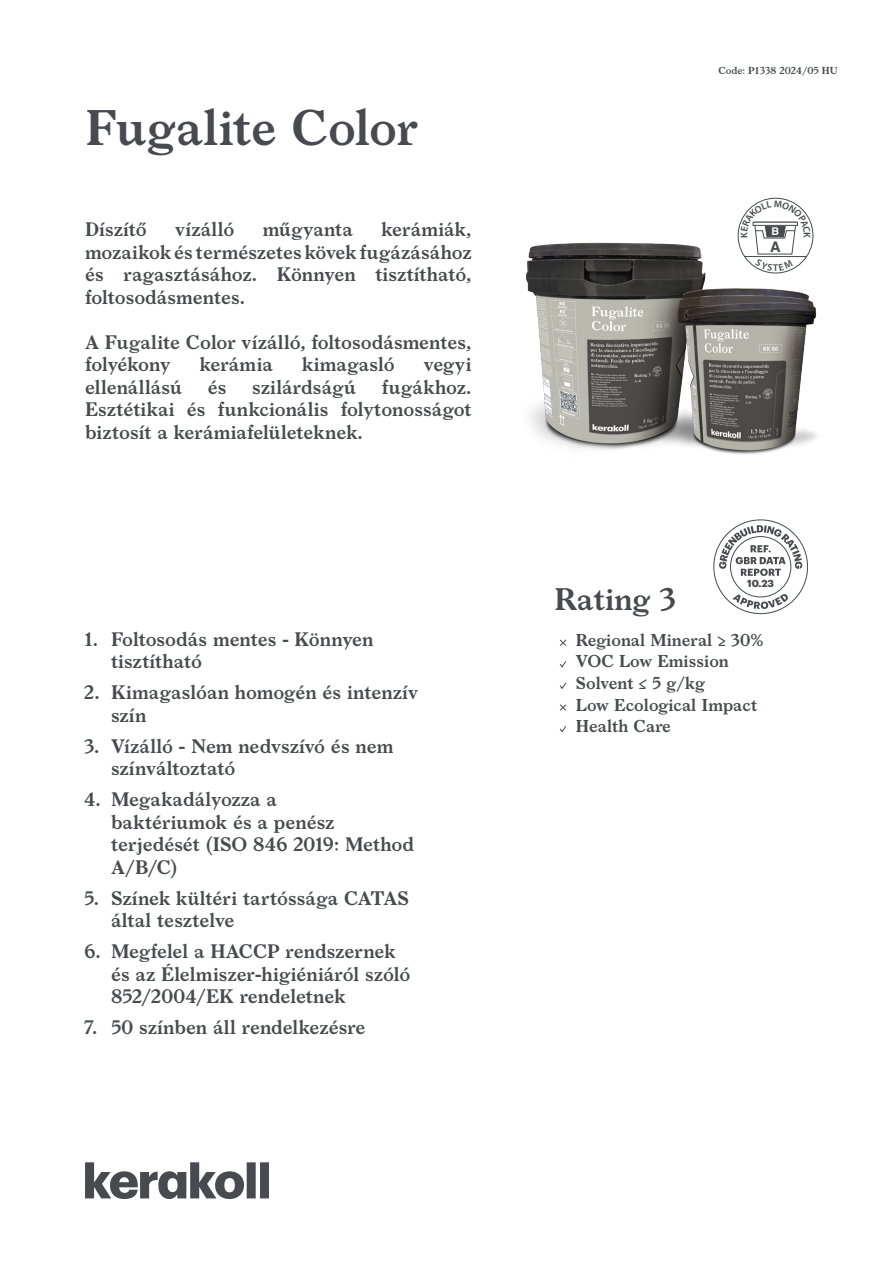
<style>
.page{position:relative;width:893px;height:1263px;background:#fff}
.page>*{position:absolute;margin:0;border:0;box-sizing:border-box;transform-origin:0 0}
.notag_cover_nome_prodotto{font:600 48px "Larish Neue";color:#474a4e}
.cover_eco{font:600 30px "Larish Neue";color:#474a4e}
.cover_descrizione_prodotto{font:600 18.75px/22.5px "Larish Neue";color:#474a4e}
.cover_descrizione_prodotto-2{font:600 18.75px "Larish Neue";letter-spacing:.02em;color:#474a4e}
.notag_cover_voci_rating{font:600 16.5px "Larish Neue";color:#474a4e}
.t1{font:700 14.7px "Helvetica LT Std";color:#474a4e}
.t2{font:700 10.65px "Helvetica LT Std";color:#fff}
.cover_datareport{font:700 10.05px "Graphik";color:#474a4e}
.t3{font:600 9.75px "Larish Neue";color:#474a4e}
</style>
<div class="page">
<svg style="left:713px;top:519px;width:95px;height:95px"></svg>
<svg style="left:85px;top:1162px;width:184px;height:37px"></svg>
<svg style="left:559px;top:639px;width:8px;height:7px"></svg>
<svg style="left:559px;top:661px;width:8px;height:7px"></svg>
<svg style="left:560px;top:682px;width:7px;height:7px"></svg>
<svg style="left:560px;top:704px;width:7px;height:7px"></svg>
<svg style="left:559px;top:726px;width:8px;height:7px"></svg>
<img style="left:526px;top:230px;width:291px;height:225px">
<svg style="left:738px;top:198px;width:75px;height:75px"></svg>
<p class="notag_cover_nome_prodotto" style="left:85px;top:91px;width:334px">Fugalite Color</p>
<p class="cover_descrizione_prodotto" style="left:85px;top:217px;width:388px;text-align:justify;text-indent:296px">kerámiák, mozaikok és természetes kövek fugázásához és ragasztásához. Könnyen tisztítható, foltosodásmentes.</p>
<p class="cover_descrizione_prodotto" style="left:85px;top:329px;width:388px">A Fugalite Color vízálló, foltosodásmentes, folyékony</p>
<p class="cover_descrizione_prodotto" style="left:85px;top:217px;width:63px">Díszítő</p>
<p class="cover_descrizione_prodotto-2" style="left:175px;top:215px;width:61px">vízálló</p>
<p class="cover_descrizione_prodotto" style="left:263px;top:217px;width:92px">műgyanta</p>
<p class="cover_descrizione_prodotto" style="left:200px;top:352px;width:75px">kerámia</p>
<p class="cover_descrizione_prodotto" style="left:302px;top:352px;width:94px">kimagasló</p>
<p class="cover_descrizione_prodotto" style="left:424px;top:352px;width:49px">vegyi</p>
<p class="cover_descrizione_prodotto" style="left:85px;top:374px;width:388px;text-align:justify;text-indent:297px">fugákhoz.<br>Esztétikai és funkcionális folytonosságot biztosít a kerámiafelületeknek.</p>
<p class="cover_descrizione_prodotto" style="left:85px;top:374px;width:98px">ellenállású</p>
<p class="cover_descrizione_prodotto" style="left:208px;top:374px;width:20px">és</p>
<p class="cover_descrizione_prodotto" style="left:252px;top:374px;width:105px">szilárdságú</p>
<p class="cover_descrizione_prodotto" style="left:111px;top:626px;width:264px;text-indent:-27px">1. Foltosodás mentes - Könnyen tisztítható</p>
<p class="cover_descrizione_prodotto" style="left:111px;top:680px;width:308px;text-indent:-27px">2. Kimagaslóan homogén és intenzív szín</p>
<p class="cover_descrizione_prodotto" style="left:111px;top:733px;width:284px;text-indent:-27px">3. Vízálló - Nem nedvszívó és nem színváltoztató</p>
<p class="cover_descrizione_prodotto" style="left:111px;top:787px;width:305px;text-indent:-27px">4. Megakadályozza a<br>baktériumok és a penész terjedését (ISO 846 2019: Method<br>A/B/C)</p>
<p class="cover_descrizione_prodotto" style="left:111px;top:885px;width:300px;text-indent:-27px">5. Színek kültéri tartóssága CATAS által tesztelve</p>
<p class="cover_descrizione_prodotto" style="left:111px;top:939px;width:301px;text-indent:-27px">6. Megfelel a HACCP rendszernek és az Élelmiszer-higiéniáról szóló<br>852/2004/EK rendeletnek</p>
<p class="cover_descrizione_prodotto" style="left:84px;top:1015px;width:283px">7. 50 színben áll rendelkezésre</p>
<p class="t3" style="left:718px;top:63px;width:121px">Code: P1338 2024/05 HU</p>
<p class="t2" style="left:771px;top:225px;width:9px">B</p>
<p class="t1" style="left:770px;top:238px;width:12px">A</p>
<p class="cover_datareport" style="left:747px;top:575px;width:28px">10.23</p>
<p class="cover_eco" style="left:554px;top:576px;width:123px">Rating 3</p>
<p class="notag_cover_voci_rating" style="left:576px;top:627px;width:189px">Regional Mineral ≥ 30%</p>
<p class="notag_cover_voci_rating" style="left:576px;top:649px;width:155px">VOC Low Emission</p>
<p class="notag_cover_voci_rating" style="left:576px;top:670px;width:130px">Solvent ≤ 5 g/kg</p>
<p class="notag_cover_voci_rating" style="left:576px;top:692px;width:183px">Low Ecological Impact</p>
<p class="notag_cover_voci_rating" style="left:576px;top:713px;width:97px">Health Care</p>
</div>
